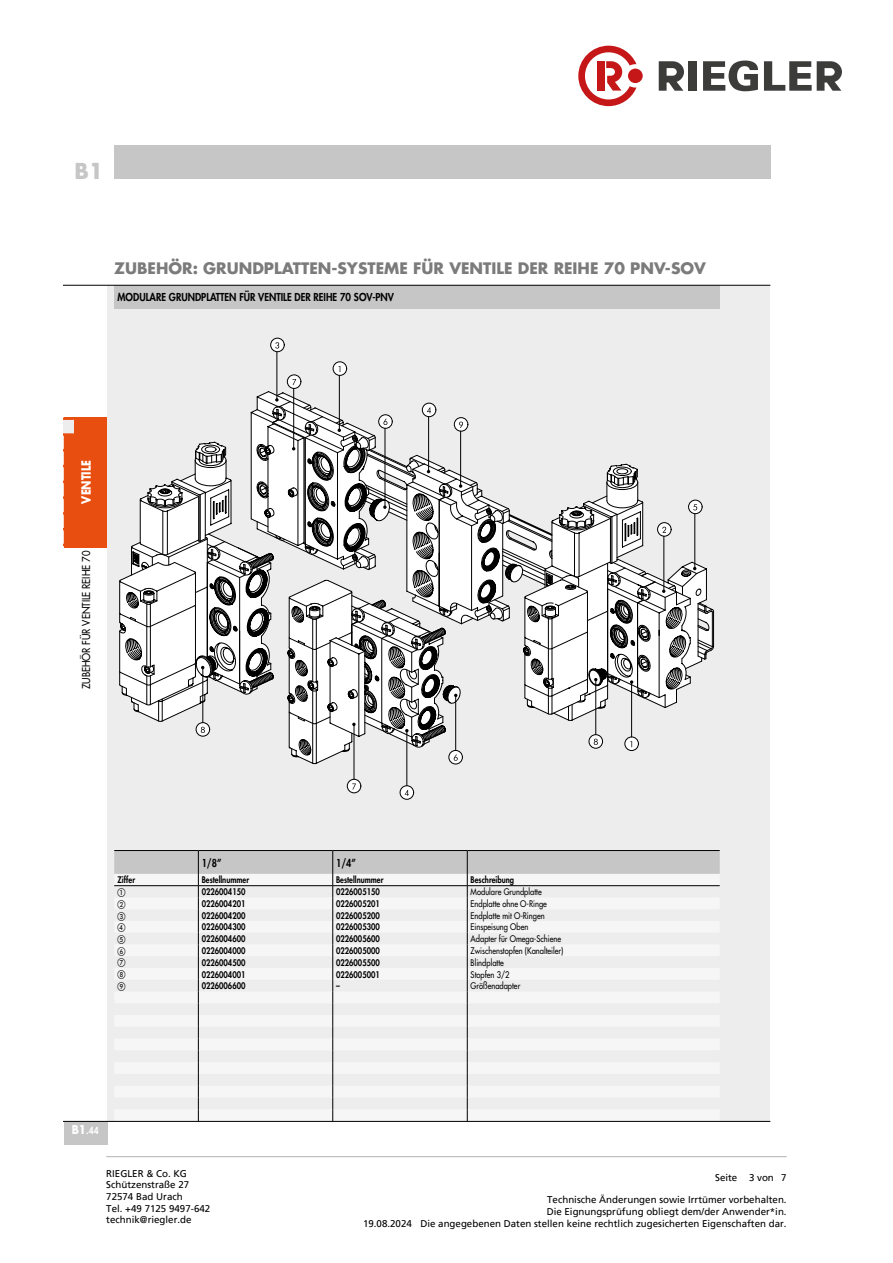
<style>
.page{position:relative;width:893px;height:1263px;background:#fff}
.page>*{position:absolute;margin:0;border:0;box-sizing:border-box;transform-origin:0 0}
.t1{font:700 21.3px "Futura Std";color:#c6c6c6}
.t2{font:700 15.45px "Futura Std";color:#7c7b7b}
.t3{font:700 12.45px "Futura Std";color:#fff;scale:.85 1}
.t4{font:800 10.65px/11.2px "Futura Std";color:#000;scale:.9 1}
.t5{font:500 10.65px "Futura Std";color:#000;scale:.9 1}
.t6{font:800 10.65px "Futura Std";color:#000;scale:.85 1}
.t7{font:9.75px/11.7px "Frutiger LT Pro";color:#000}
.t8{font:800 9.45px "Futura Std";color:#fff;scale:.9 1}
.t9{font:800 8.85px "Futura Std";color:#000;scale:.85 1}
.t10{font:500 8.85px "Futura Std";color:#000;scale:.85 1}
.t11{font:8.85px "European Pi One";color:#000;scale:.9 1}
.s1{font-weight:700;font-size:11.85px}
</style>
<div class="page">
<svg style="left:659px;top:61px;width:25px;height:30px"></svg>
<div style="left:689px;top:61px;width:8px;height:30px;background:#3c3c3b"></div>
<svg style="left:703px;top:61px;width:55px;height:30px"></svg>
<svg style="left:764px;top:61px;width:78px;height:30px"></svg>
<svg style="left:578px;top:46px;width:58px;height:60px"></svg>
<div style="left:628px;top:69px;width:15px;height:14px;background:#c51718;border-radius:50%"></div>
<hr style="left:106px;top:1156px;width:681px;height:1px;background:#b3b2b2">
<div style="left:64px;top:1121px;width:44px;height:24px;background:#c6c6c6"></div>
<div style="left:114px;top:145px;width:656px;height:34px;background:#c6c6c6"></div>
<div style="left:64px;top:417px;width:44px;height:130px;background:#e84e0f"></div>
<div style="left:64px;top:419px;width:10px;height:15px;background:#ededed"></div>
<div style="left:108px;top:285px;width:662px;height:836px;background:#ededed"></div>
<div style="left:114px;top:285px;width:606px;height:24px;background:#c6c6c6"></div>
<hr style="left:64px;top:285px;width:706px;height:1px;background:#000">
<hr style="left:64px;top:1121px;width:706px;height:1px;background:#000">
<svg style="left:114px;top:850px;width:606px;height:271px"></svg>
<svg style="left:275px;top:342px;width:4px;height:6px"></svg>
<hr style="left:277px;top:352px;width:1px;height:48px;background:#000">
<svg style="left:119px;top:362px;width:595px;height:437px"></svg>
<h1 class="t1" style="left:74px;top:157px;width:31px">B1</h1>
<h2 class="t2" style="left:114px;top:258px;width:593px">ZUBEHÖR: GRUNDPLATTEN-SYSTEME FÜR VENTILE DER REIHE 70 PNV-SOV</h2>
<p class="t4" style="left:118px;top:286px;width:95px">TECHNISCHE DATEN<br>TECHNISCHE DATEN</p>
<p class="t4" style="left:118px;top:292px;width:309px">MODULARE GRUNDPLATTEN FÜR VENTILE DER REIHE 70 SOV-PNV</p>
<p class="t3" style="left:78px;top:503px;width:53px;rotate:-90deg">VENTILE</p>
<p class="t5" style="left:79px;top:689px;width:155px;rotate:-90deg">ZUBEHÖR FÜR VENTILE REIHE 70</p>
<p class="t6" style="left:202px;top:856px;width:25px">1/8”</p>
<p class="t6" style="left:336px;top:856px;width:25px">1/4”</p>
<p class="t9" style="left:118px;top:874px;width:22px">Ziffer</p>
<p class="t9" style="left:202px;top:874px;width:57px">Bestellnummer</p>
<p class="t9" style="left:336px;top:874px;width:57px">Bestellnummer</p>
<p class="t9" style="left:471px;top:874px;width:53px">Beschreibung</p>
<p class="t11" style="left:118px;top:888px;width:10px">A</p>
<p class="t9" style="left:202px;top:886px;width:53px">0226004150</p>
<p class="t9" style="left:336px;top:886px;width:53px">0226005150</p>
<p class="t10" style="left:471px;top:886px;width:85px">Modulare Grundplatte</p>
<p class="t11" style="left:118px;top:899px;width:10px">B</p>
<p class="t9" style="left:202px;top:898px;width:53px">0226004201</p>
<p class="t9" style="left:336px;top:898px;width:53px">0226005201</p>
<p class="t10" style="left:471px;top:898px;width:91px">Endplatte ohne O-Ringe</p>
<p class="t11" style="left:118px;top:911px;width:10px">C</p>
<p class="t9" style="left:202px;top:910px;width:53px">0226004200</p>
<p class="t9" style="left:336px;top:910px;width:53px">0226005200</p>
<p class="t10" style="left:471px;top:910px;width:89px">Endplatte mit O-Ringen</p>
<p class="t11" style="left:118px;top:923px;width:10px">D</p>
<p class="t9" style="left:202px;top:922px;width:53px">0226004300</p>
<p class="t9" style="left:336px;top:922px;width:53px">0226005300</p>
<p class="t10" style="left:471px;top:922px;width:69px">Einspeisung Oben</p>
<p class="t11" style="left:118px;top:935px;width:10px">E</p>
<p class="t9" style="left:202px;top:933px;width:53px">0226004600</p>
<p class="t9" style="left:336px;top:933px;width:53px">0226005600</p>
<p class="t10" style="left:471px;top:933px;width:108px">Adapter für Omega-Schiene</p>
<p class="t11" style="left:118px;top:946px;width:10px">F</p>
<p class="t9" style="left:202px;top:945px;width:53px">0226004000</p>
<p class="t9" style="left:336px;top:945px;width:53px">0226005000</p>
<p class="t10" style="left:471px;top:945px;width:111px">Zwischenstopfen (Kanalteiler)</p>
<p class="t11" style="left:118px;top:958px;width:10px">G</p>
<p class="t9" style="left:202px;top:957px;width:53px">0226004500</p>
<p class="t9" style="left:336px;top:957px;width:53px">0226005500</p>
<p class="t10" style="left:471px;top:957px;width:41px">Blindplatte</p>
<p class="t11" style="left:118px;top:970px;width:10px">H</p>
<p class="t9" style="left:202px;top:969px;width:53px">0226004001</p>
<p class="t9" style="left:336px;top:969px;width:53px">0226005001</p>
<p class="t10" style="left:471px;top:969px;width:47px">Stopfen 3/2</p>
<p class="t11" style="left:118px;top:982px;width:10px">I</p>
<p class="t9" style="left:202px;top:980px;width:53px">0226006600</p>
<p class="t9" style="left:336px;top:980px;width:6px">–</p>
<p class="t10" style="left:471px;top:980px;width:60px">Größenadapter</p>
<p class="t8" style="left:72px;top:1125px;width:32px"><span class="s1">B1</span>.44</p>
<p class="t7" style="left:106px;top:1167px;width:105px">RIEGLER &amp; Co. KG<br>Schützenstraße 27<br>72574 Bad Urach<br>Tel. +49 7125 9497-642 technik@riegler.de</p>
<p class="t7" style="left:363px;top:1217px;width:50px">19.08.2024</p>
<p class="t7" style="left:715px;top:1172px;width:73px">Seite 3 von 7</p>
<p class="t7" style="left:420px;top:1194px;width:368px;text-align:right">Technische Änderungen sowie Irrtümer vorbehalten.<br>Die Eignungsprüfung obliegt dem/der Anwender*in.<br>Die angegebenen Daten stellen keine rechtlich zugesicherten Eigenschaften dar.</p>
</div>
